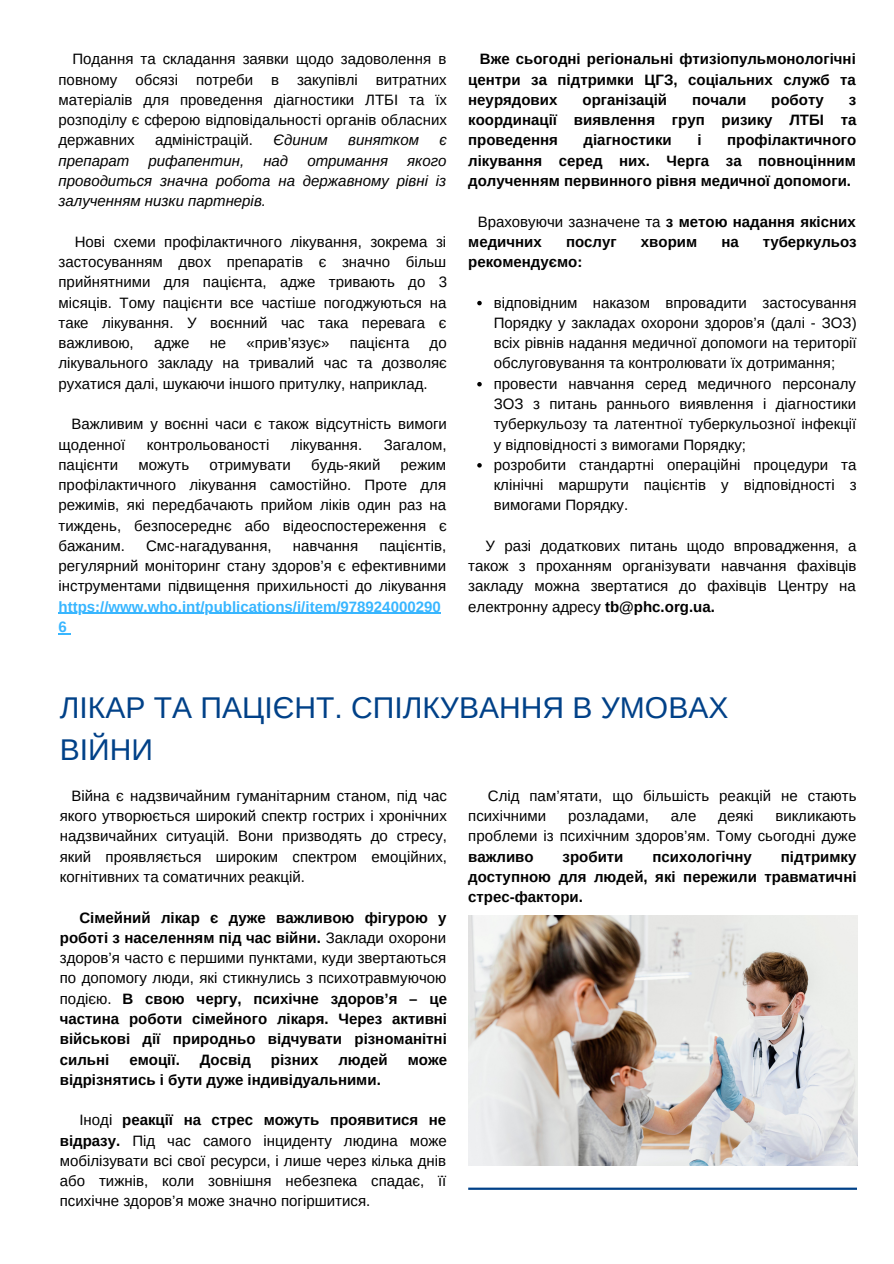
<style>
.page{position:relative;width:894px;height:1264px;background:#fff}
.page>*{position:absolute;margin:0;border:0;box-sizing:border-box;transform-origin:0 0}
.t1{font:30px "Arimo";color:#004188}
.t2{font:15px/20.2px "Arimo";color:#000;text-align:justify}
.t3{font:700 15px/20.2px "Arimo";color:#000;text-align:justify}
.t4{font:italic 15px/20.2px "Arimo";color:#000;text-align:justify}
.s1{font-weight:700;color:#38b6ff}
.s2{font-weight:400}
.s3{font-weight:700}
</style>
<div class="page">
<img style="left:468px;top:915px;width:388px;height:250px">
<hr style="left:58px;top:613px;width:382px;height:1px;background:#38b6ff">
<svg style="left:58px;top:633px;width:13px;height:1px"></svg>
<svg style="left:477px;top:301px;width:4px;height:4px"></svg>
<svg style="left:477px;top:382px;width:4px;height:4px"></svg>
<svg style="left:477px;top:463px;width:4px;height:4px"></svg>
<hr style="left:468px;top:1187px;width:388px;height:2px;background:#004188">
<p class="t2" style="left:58px;top:49px;width:390px;text-indent:14px">Подання та складання заявки щодо задоволення в повному обсязі потреби в закупівлі витратних матеріалів для проведення діагностики ЛТБІ та їх розподілу є сферою відповідальності органів обласних державних</p>
<p class="t2" style="left:155px;top:130px;width:99px">адміністрацій.</p>
<p class="t4" style="left:273px;top:130px;width:56px">Єдиним</p>
<p class="t4" style="left:348px;top:130px;width:72px">винятком</p>
<p class="t4" style="left:439px;top:130px;width:9px">є</p>
<p class="t4" style="left:58px;top:150px;width:72px">препарат</p>
<p class="t4" style="left:148px;top:150px;width:97px">рифапентин,</p>
<p class="t4" style="left:263px;top:150px;width:26px">над</p>
<p class="t4" style="left:307px;top:150px;width:82px">отримання</p>
<p class="t4" style="left:58px;top:150px;width:389px;text-indent:348px">якого проводиться значна робота на державному рівні із залученням низки партнерів.</p>
<p class="t2" style="left:58px;top:231px;width:390px;text-indent:16px">Нові схеми профілактичного лікування, зокрема зі застосуванням двох препаратів є значно більш прийнятними для пацієнта, адже тривають до 3 місяців. Тому пацієнти все частіше погоджуються на таке лікування. У воєнний час така перевага є важливою,</p>
<p class="t2" style="left:154px;top:333px;width:37px">адже</p>
<p class="t2" style="left:210px;top:333px;width:18px">не</p>
<p class="t2" style="left:246px;top:333px;width:85px">«прив’язує»</p>
<p class="t2" style="left:349px;top:333px;width:61px">пацієнта</p>
<p class="t2" style="left:58px;top:333px;width:390px;text-indent:371px">до лікувального закладу на тривалий час та дозволяє рухатися далі, шукаючи іншого притулку, наприклад.</p>
<p class="t2" style="left:58px;top:414px;width:390px;text-indent:13px">Важливим у воєнні часи є також відсутність вимоги щоденної</p>
<p class="t2" style="left:147px;top:434px;width:124px">контрольованості</p>
<p class="t2" style="left:291px;top:434px;width:73px">лікування.</p>
<p class="t2" style="left:383px;top:434px;width:64px">Загалом,</p>
<p class="t2" style="left:58px;top:454px;width:61px">пацієнти</p>
<p class="t2" style="left:138px;top:454px;width:52px">можуть</p>
<p class="t2" style="left:209px;top:454px;width:83px">отримувати</p>
<p class="t2" style="left:311px;top:454px;width:71px">будь-який</p>
<p class="t2" style="left:58px;top:454px;width:389px;text-indent:342px">режим профілактичного лікування самостійно. Проте для режимів, які передбачають прийом ліків один раз на тиждень, безпосереднє або відеоспостереження є бажаним.</p>
<p class="t2" style="left:58px;top:535px;width:389px;text-align:left;text-indent:321px">пацієнтів, регулярний моніторинг стану здоров’я є ефективними інструментами підвищення прихильності до лікування <span class="s1">https://www.who.int/publications/i/item/978924000290<br>6</span></p>
<p class="t2" style="left:146px;top:535px;width:127px">Смс-нагадування,</p>
<p class="t2" style="left:293px;top:535px;width:67px">навчання</p>
<p class="t3" style="left:468px;top:49px;width:389px;text-indent:12px">Вже сьогодні регіональні фтизіопульмонологічні центри за підтримки ЦГЗ, соціальних служб та неурядових</p>
<p class="t3" style="left:582px;top:89px;width:86px">організацій</p>
<p class="t3" style="left:692px;top:89px;width:56px">почали</p>
<p class="t3" style="left:771px;top:89px;width:54px">роботу</p>
<p class="t3" style="left:468px;top:89px;width:389px;text-indent:380px">з координації виявлення груп ризику ЛТБІ та проведення</p>
<p class="t3" style="left:468px;top:130px;width:389px;text-indent:259px">профілактичного лікування серед них. Черга за повноцінним долученням первинного рівня медичної допомоги.</p>
<p class="t3" style="left:468px;top:211px;width:389px;text-indent:9px"><span class="s2">Враховуючи зазначене та</span> з метою надання якісних медичних</p>
<p class="t3" style="left:583px;top:130px;width:90px">діагностики</p>
<p class="t3" style="left:697px;top:130px;width:6px">і</p>
<p class="t3" style="left:566px;top:231px;width:52px">послуг</p>
<p class="t3" style="left:640px;top:231px;width:58px">хворим</p>
<p class="t3" style="left:721px;top:231px;width:19px">на</p>
<p class="t3" style="left:762px;top:231px;width:95px">туберкульоз</p>
<p class="t3" style="left:468px;top:252px;width:116px">рекомендуємо:</p>
<p class="t2" style="left:493px;top:292px;width:364px">відповідним наказом впровадити застосування Порядку у закладах охорони здоров’я (далі - ЗОЗ) всіх рівнів надання медичної допомоги на території обслуговування та контролювати їх дотримання;</p>
<p class="t2" style="left:493px;top:373px;width:364px">провести навчання серед медичного персоналу ЗОЗ з питань раннього виявлення і діагностики туберкульозу та латентної туберкульозної інфекції у відповідності з вимогами Порядку;</p>
<p class="t2" style="left:493px;top:454px;width:364px">розробити стандартні операційні процедури та клінічні маршрути пацієнтів у відповідності з вимогами Порядку.</p>
<p class="t2" style="left:468px;top:535px;width:390px;text-indent:17px">У разі додаткових питань щодо впровадження, а також з проханням організувати навчання фахівців закладу можна звертатися до фахівців Центру на електронну адресу <span class="s3">tb@phc.org.ua.</span></p>
<p class="t1" style="left:60px;top:691px;width:670px">ЛІКАР ТА ПАЦІЄНТ. СПІЛКУВАННЯ В УМОВАХ</p>
<p class="t1" style="left:60px;top:733px;width:95px">ВІЙНИ</p>
<p class="t2" style="left:60px;top:785px;width:388px;text-indent:12px">Війна є надзвичайним гуманітарним станом, під час якого утворюється широкий спектр гострих і хронічних надзвичайних ситуацій. Вони призводять до стресу, який проявляється широким спектром емоційних, когнітивних та соматичних реакцій.</p>
<p class="t3" style="left:60px;top:907px;width:388px;text-indent:20px">Сімейний лікар є дуже важливою фігурою у роботі з населенням під час війни. <span class="s2">Заклади охорони здоров’я часто є першими пунктами, куди звертаються по допомогу люди, які стикнулись з психотравмуючою подією.</span> В свою чергу, психічне здоров’я – це частина роботи сімейного лікаря. Через активні військові дії природньо відчувати різноманітні сильні</p>
<p class="t2" style="left:468px;top:785px;width:390px;text-indent:20px">Слід пам’ятати, що більшість реакцій не стають психічними</p>
<p class="t2" style="left:568px;top:805px;width:82px">розладами,</p>
<p class="t2" style="left:670px;top:805px;width:27px">але</p>
<p class="t2" style="left:718px;top:805px;width:37px">деякі</p>
<p class="t2" style="left:468px;top:805px;width:389px;text-indent:307px">викликають проблеми із психічним здоров’ям. Тому сьогодні дуже <span class="s3">важливо</span></p>
<p class="t3" style="left:562px;top:846px;width:62px">зробити</p>
<p class="t3" style="left:652px;top:846px;width:101px">психологічну</p>
<p class="t3" style="left:468px;top:846px;width:390px;text-indent:312px">підтримку доступною для людей, які пережили травматичні стрес-фактори.</p>
<p class="t3" style="left:129px;top:1049px;width:52px">емоції.</p>
<p class="t3" style="left:200px;top:1049px;width:53px">Досвід</p>
<p class="t3" style="left:271px;top:1049px;width:49px">різних</p>
<p class="t3" style="left:338px;top:1049px;width:51px">людей</p>
<p class="t3" style="left:407px;top:1049px;width:41px">може</p>
<p class="t3" style="left:60px;top:1069px;width:322px">відрізнятись і бути дуже індивідуальними.</p>
<p class="t2" style="left:60px;top:1109px;width:388px;text-indent:20px">Іноді <span class="s3">реакції на стрес можуть проявитися не відразу.</span> Під час самого інциденту людина може мобілізувати всі свої ресурси, і лише через кілька днів або тижнів, коли зовнішня небезпека спадає, її психічне здоров’я може значно погіршитися.</p>
</div>
